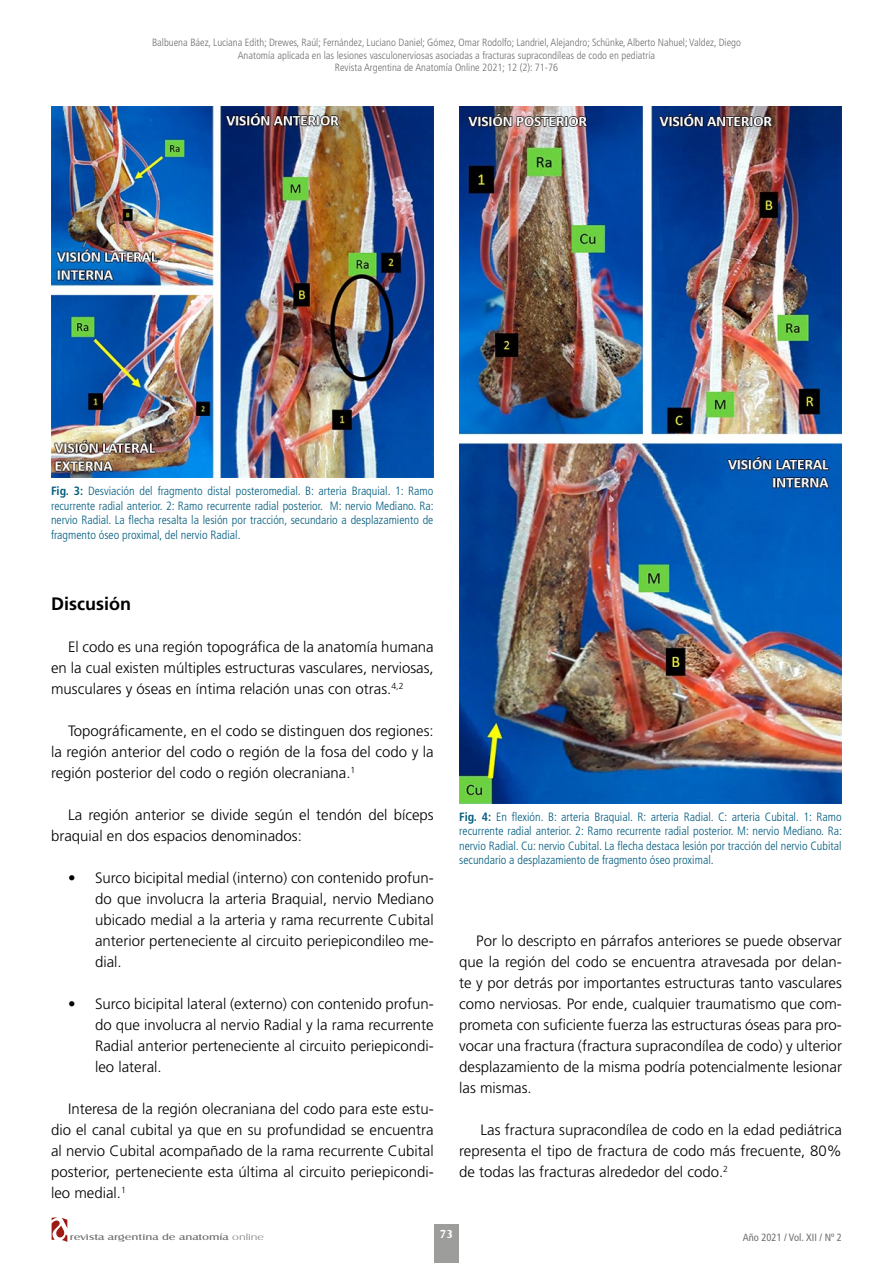
<style>
.page{position:relative;width:893px;height:1263px;background:#fff}
.page>*{position:absolute;margin:0;border:0;box-sizing:border-box;transform-origin:0 0}
.t1{font:700 18px "Frutiger LT Std";color:#000}
.t2{font:300 15px/21px "Frutiger LT Std";color:#000;text-align:justify}
.t3{font:300 condensed 12px/14.4px "Frutiger LT Std";color:#005b7e;text-align:justify}
.t4{font:700 12px "Castle T";color:#fff}
.t5{font:300 condensed 10.5px/12.6px "Frutiger LT Std";color:#706f6f;text-align:center}
.t6{font:condensed 10.5px "Frutiger LT Std";color:#706f6f}
.t7{font:9px "Castle T";color:#706f6e;scale:1.4 1}
.s1{font-weight:700}
.s2{font-family:"Castle T Ligh"}
</style>
<div class="page">
<svg style="left:52px;top:1217px;width:15px;height:25px"></svg>
<div style="left:434px;top:1224px;width:24px;height:39px;background:#9d9d9c"></div>
<img style="left:51px;top:106px;width:382px;height:372px">
<img style="left:459px;top:106px;width:383px;height:697px">
<p class="t5" style="left:152px;top:36px;width:590px">Balbuena Báez, Luciana Edith; Drewes, Raúl; Fernández, Luciano Daniel; Gómez, Omar Rodolfo; Landriel, Alejandro; Schünke, Alberto Nahuel; Valdez, Diego<br>Anatomía aplicada en las lesiones vasculonerviosas asociadas a fracturas supracondíleas de codo en pediatría<br>Revista Argentina de Anatomía Online 2021; 12 (2): 71-76</p>
<p class="t3" style="left:51px;top:484px;width:384px"><span class="s1">Fig. 3:</span> Desviación del fragmento distal posteromedial. B: arteria Braquial. 1: Ramo recurrente radial anterior. 2: Ramo recurrente radial posterior. M: nervio Mediano. Ra: nervio Radial. La flecha resalta la lesión por tracción, secundario a desplazamiento de fragmento óseo proximal, del nervio Radial.</p>
<p class="t1" style="left:51px;top:593px;width:81px">Discusión</p>
<p class="t2" style="left:51px;top:637px;width:384px;text-indent:17px">El codo es una región topográfica de la anatomía humana en la cual existen múltiples estructuras vasculares, nerviosas, musculares y óseas en íntima relación unas con otras.<sup>4,2</sup></p>
<p class="t2" style="left:51px;top:721px;width:384px;text-indent:17px">Topográficamente, en el codo se distinguen dos regiones: la región anterior del codo o región de la fosa del codo y la región posterior del codo o región olecraniana.<sup>1</sup></p>
<p class="t2" style="left:51px;top:805px;width:384px;text-indent:17px">La región anterior se divide según el tendón del bíceps braquial en dos espacios denominados:</p>
<p class="t2" style="left:95px;top:868px;width:340px;text-indent:-27px">• Surco bicipital medial (interno) con contenido profun&shy;do que involucra la arteria Braquial, nervio Mediano ubicado medial a la arteria y rama recurrente Cubital anterior perteneciente al circuito periepicondileo me&shy;dial.</p>
<p class="t2" style="left:95px;top:994px;width:340px;text-indent:-27px">• Surco bicipital lateral (externo) con contenido profun&shy;do que involucra al nervio Radial y la rama recurrente Radial anterior perteneciente al circuito periepicondi&shy;leo lateral.</p>
<p class="t2" style="left:51px;top:1099px;width:384px;text-indent:17px">Interesa de la región olecraniana del codo para este estu&shy;dio el canal cubital ya que en su profundidad se encuentra al nervio Cubital acompañado de la rama recurrente Cubital posterior, perteneciente esta última al circuito periepicondi&shy;leo medial.<sup>1</sup></p>
<p class="t3" style="left:459px;top:810px;width:384px"><span class="s1">Fig. 4:</span> En flexión. B: arteria Braquial. R: arteria Radial. C: arteria Cubital. 1: Ramo recurrente radial anterior. 2: Ramo recurrente radial posterior. M: nervio Mediano. Ra: nervio Radial. Cu: nervio Cubital. La flecha destaca lesión por tracción del nervio Cubital secundario a desplazamiento de fragmento óseo proximal.</p>
<p class="t2" style="left:459px;top:931px;width:384px;text-indent:17px">Por lo descripto en párrafos anteriores se puede observar que la región del codo se encuentra atravesada por delan&shy;te y por detrás por importantes estructuras tanto vasculares como nerviosas. Por ende, cualquier traumatismo que com&shy;prometa con suficiente fuerza las estructuras óseas para pro&shy;vocar una fractura (fractura supracondílea de codo) y ulterior desplazamiento de la misma podría potencialmente lesionar las mismas.</p>
<p class="t2" style="left:459px;top:1120px;width:384px;text-indent:21px">Las fractura supracondílea de codo en la edad pediátrica representa el tipo de fractura de codo más frecuente, 80% de todas las fracturas alrededor del codo.<sup>2</sup></p>
<p class="t7" style="left:70px;top:1232px;width:140px">revista argentina de anatomía <span class="s2">online</span></p>
<p class="t4" style="left:440px;top:1227px;width:15px">73</p>
<p class="t6" style="left:743px;top:1231px;width:101px">Año 2021 / Vol. XII / Nº 2</p>
</div>
